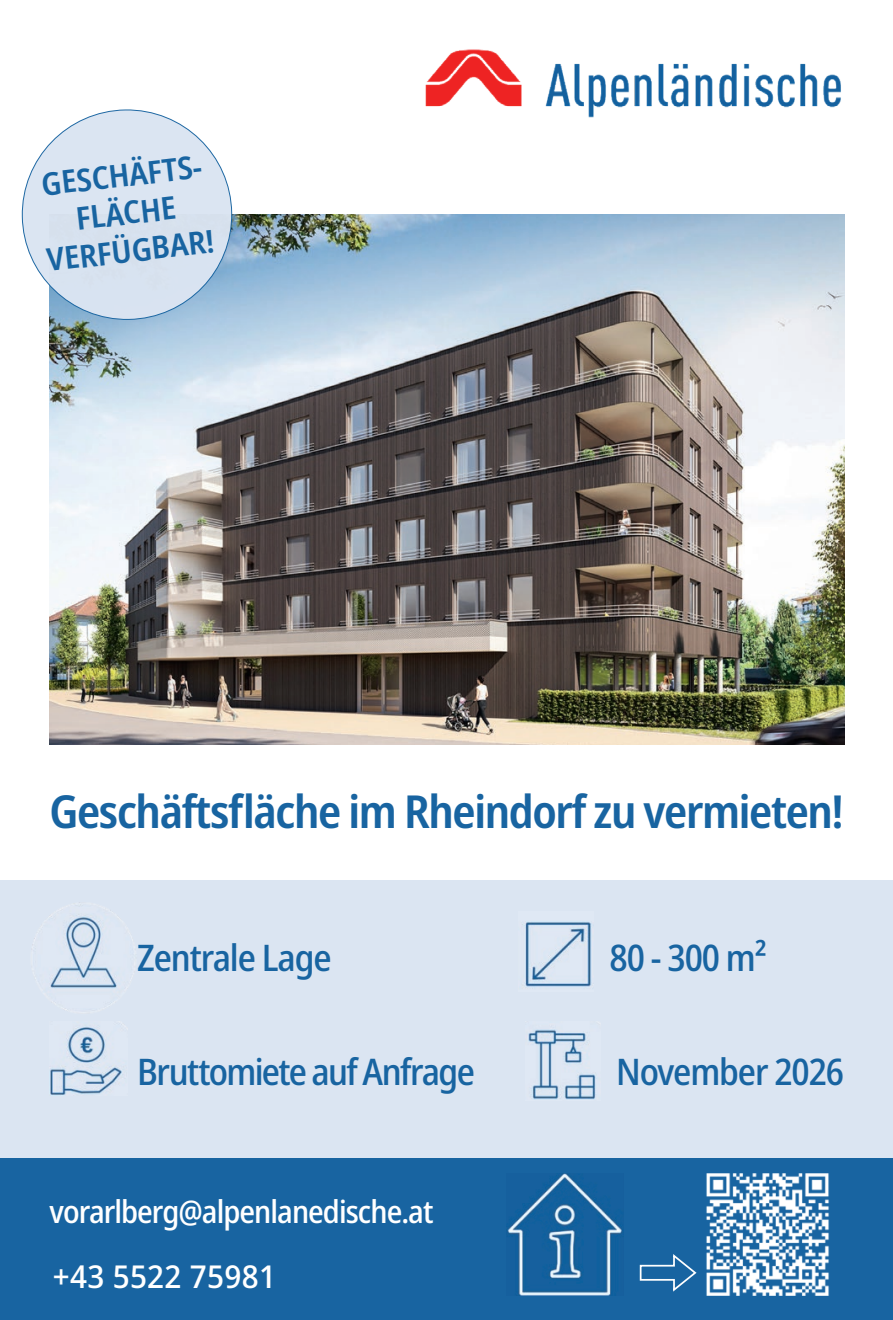
<style>
.page{position:relative;width:893px;height:1320px;background:#fff}
.page>*{position:absolute;margin:0;border:0;box-sizing:border-box;transform-origin:0 0}
.t1{font:600 semi-condensed 45.5px "Noto Sans Display";letter-spacing:-.03em;color:#1864a1}
.t2{font:500 semi-condensed 36.75px "Noto Sans Display";letter-spacing:-.03em;color:#1864a1}
.t3{font:500 semi-condensed 31.5px "Noto Sans Display";letter-spacing:-.03em;color:#fff}
.t4{font:600 semi-condensed 31.5px "Noto Sans Display";color:#1864a1}
.t5{font:500 31.5px "Noto Sans Display";letter-spacing:.01em;color:#fff}
</style>
<div class="page">
<img style="left:425px;top:49px;width:416px;height:69px">
<img style="left:50px;top:215px;width:794px;height:529px">
<div style="left:21px;top:109px;width:212px;height:211px;background:#dbe5f2;border-radius:50%"></div>
<div style="left:0;top:881px;width:893px;height:324px;background:#dbe5f2"></div>
<img style="left:32px;top:902px;width:103px;height:111px">
<div style="left:0;top:1158px;width:893px;height:162px;background:#1864a1"></div>
<img style="left:522px;top:921px;width:70px;height:66px">
<img style="left:528px;top:1022px;width:73px;height:78px">
<img style="left:706px;top:1173px;width:123px;height:122px">
<img style="left:50px;top:1026px;width:76px;height:69px">
<img style="left:506px;top:1173px;width:117px;height:122px">
<svg style="left:639px;top:1254px;width:58px;height:38px"></svg>
<p class="t4" style="left:39px;top:162px;width:169px;rotate:-6deg">GESCHÄFTS-</p>
<p class="t4" style="left:74px;top:196px;width:102px;rotate:-6deg">FLÄCHE</p>
<p class="t4" style="left:45px;top:237px;width:169px;rotate:-6deg">VERFÜGBAR!</p>
<p class="t1" style="left:50px;top:779px;width:795px">Geschäftsfläche im Rheindorf zu vermieten!</p>
<p class="t2" style="left:137px;top:932px;width:196px">Zentrale Lage</p>
<p class="t2" style="left:137px;top:1046px;width:339px">Bruttomiete auf Anfrage</p>
<p class="t3" style="left:50px;top:1189px;width:385px">vorarlberg@alpenlanedische.at</p>
<p class="t5" style="left:53px;top:1253px;width:225px">+43 5522 75981</p>
<p class="t2" style="left:610px;top:932px;width:159px">80 - 300 m²</p>
<p class="t2" style="left:616px;top:1046px;width:230px">November 2026</p>
</div>
